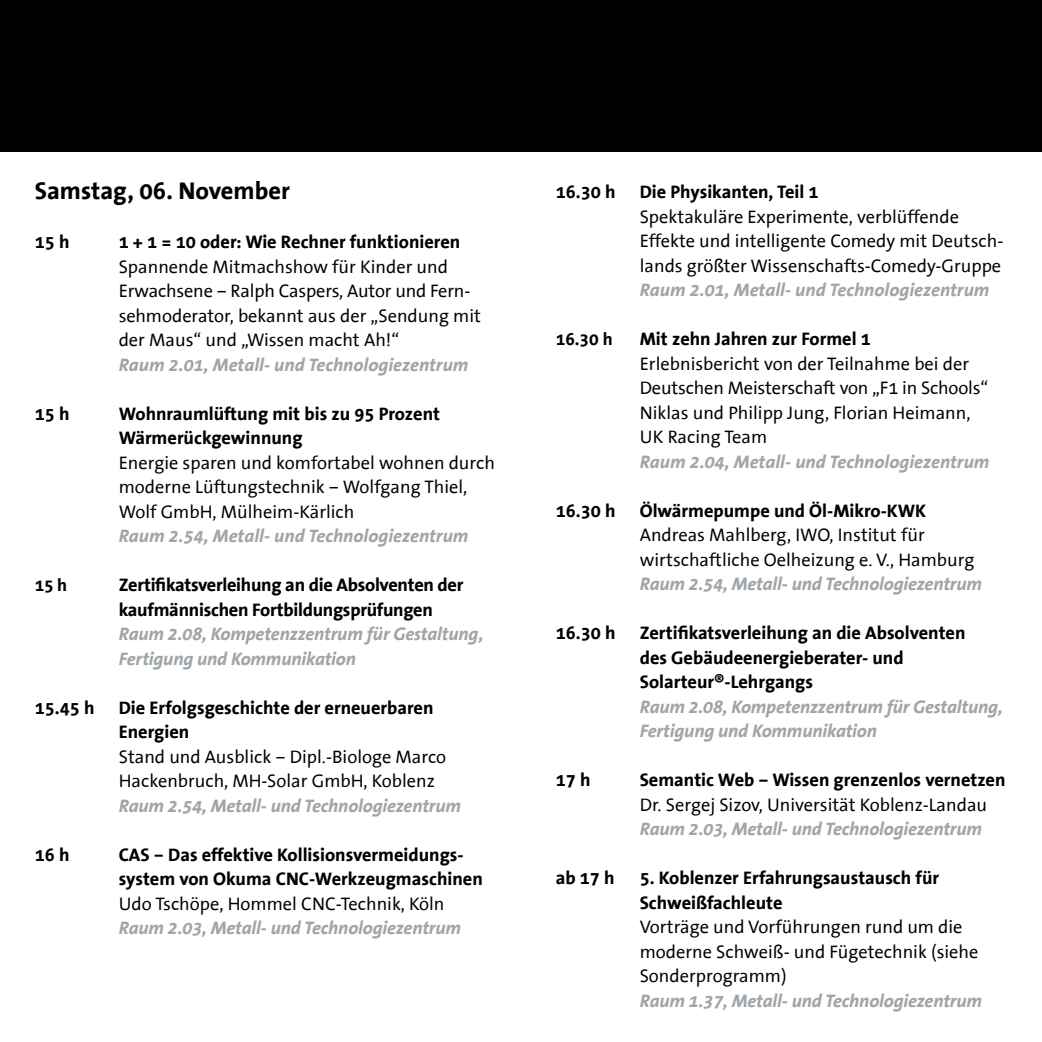
<style>
.page{position:relative;width:1042px;height:1042px;background:#fff}
.page>*{position:absolute;margin:0;border:0;box-sizing:border-box;transform-origin:0 0}
.t1{font:700 24.5px "The Sans Office";color:#000}
.t2{font:18.38px/24.5px "The Sans Office";color:#000}
.t3{font:700 18.38px/24.5px "The Sans Office";color:#000}
.t4{font:italic 700 18.38px/24.5px "The Sans Office";letter-spacing:-.01em;color:#a0a5a9}
.t5{font:700 17.5px "The Sans Office";color:#000}
</style>
<div class="page">
<div style="left:0;top:0;width:1042px;height:152px;background:#000"></div>
<h1 class="t1" style="left:35px;top:178px;width:257px">Samstag, 06. November</h1>
<p class="t3" style="left:35px;top:230px;width:36px">15 h</p>
<p class="t3" style="left:119px;top:230px;width:343px">1 + 1 = 10 oder: Wie Rechner funktionieren</p>
<p class="t2" style="left:119px;top:255px;width:364px">Spannende Mitmachshow für Kinder und Erwachsene – Ralph Caspers, Autor und Fern&shy;sehmoderator, bekannt aus der „Sendung mit der Maus“ und „Wissen macht Ah!“</p>
<p class="t4" style="left:119px;top:353px;width:351px">Raum 2.01, Metall- und Technologiezentrum</p>
<p class="t3" style="left:35px;top:402px;width:36px">15 h</p>
<p class="t3" style="left:119px;top:402px;width:323px">Wohnraumlüftung mit bis zu 95 Prozent<br>Wärmerückgewinnung</p>
<p class="t2" style="left:119px;top:451px;width:378px">Energie sparen und komfortabel wohnen durch moderne Lüftungstechnik – Wolfgang Thiel,<br>Wolf GmbH, Mülheim-Kärlich</p>
<p class="t4" style="left:119px;top:524px;width:351px">Raum 2.54, Metall- und Technologiezentrum</p>
<p class="t5" style="left:35px;top:576px;width:34px">15 h</p>
<p class="t3" style="left:119px;top:573px;width:346px">Zertifikatsverleihung an die Absolventen der kaufmännischen Fortbildungsprüfungen</p>
<p class="t4" style="left:119px;top:622px;width:366px">Raum 2.08, Kompetenzzentrum für Gestaltung,<br>Fertigung und Kommunikation</p>
<p class="t3" style="left:35px;top:696px;width:61px">15.45 h</p>
<p class="t3" style="left:119px;top:696px;width:316px">Die Erfolgsgeschichte der erneuerbaren<br>Energien</p>
<p class="t2" style="left:119px;top:745px;width:329px">Stand und Ausblick – Dipl.-Biologe Marco<br>Hackenbruch, MH-Solar GmbH, Koblenz</p>
<p class="t4" style="left:119px;top:794px;width:344px">Raum 2.54, Metall- und Technologiezentrum</p>
<p class="t3" style="left:35px;top:843px;width:36px">16 h</p>
<p class="t3" style="left:119px;top:843px;width:365px">CAS – Das effektive Kollisionsvermeidungs&shy;system von Okuma CNC-Werkzeugmaschinen</p>
<p class="t2" style="left:119px;top:892px;width:327px">Udo Tschöpe, Hommel CNC-Technik, Köln</p>
<p class="t4" style="left:119px;top:916px;width:344px">Raum 2.03, Metall- und Technologiezentrum</p>
<p class="t3" style="left:556px;top:180px;width:61px">16.30 h</p>
<p class="t3" style="left:640px;top:180px;width:180px">Die Physikanten, Teil 1</p>
<p class="t2" style="left:640px;top:205px;width:365px">Spektakuläre Experimente, verblüffende<br>Effekte und intelligente Comedy mit Deutsch&shy;lands größter Wissenschafts-Comedy-Gruppe</p>
<p class="t4" style="left:640px;top:278px;width:351px">Raum 2.01, Metall- und Technologiezentrum</p>
<p class="t5" style="left:556px;top:330px;width:59px">16.30 h</p>
<p class="t3" style="left:640px;top:327px;width:233px">Mit zehn Jahren zur Formel 1</p>
<p class="t2" style="left:640px;top:352px;width:350px">Erlebnisbericht von der Teilnahme bei der Deutschen Meisterschaft von „F1 in Schools“ Niklas und Philipp Jung, Florian Heimann, UK Racing Team</p>
<p class="t4" style="left:640px;top:450px;width:351px">Raum 2.04, Metall- und Technologiezentrum</p>
<p class="t3" style="left:556px;top:499px;width:61px">16.30 h</p>
<p class="t3" style="left:640px;top:499px;width:288px">Ölwärmepumpe und Öl-Mikro-KWK</p>
<p class="t2" style="left:640px;top:524px;width:336px">Andreas Mahlberg, IWO, Institut für wirtschaftliche Oelheizung e. V., Hamburg</p>
<p class="t4" style="left:640px;top:572px;width:344px">Raum 2.54, Metall- und Technologiezentrum</p>
<p class="t3" style="left:556px;top:621px;width:61px">16.30 h</p>
<p class="t3" style="left:640px;top:621px;width:327px">Zertifikatsverleihung an die Absolventen des Gebäudeenergieberater- und<br>Solarteur®-Lehrgangs</p>
<p class="t4" style="left:640px;top:695px;width:365px">Raum 2.08, Kompetenzzentrum für Gestaltung,<br>Fertigung und Kommunikation</p>
<p class="t3" style="left:556px;top:768px;width:36px">17 h</p>
<p class="t3" style="left:640px;top:768px;width:367px">Semantic Web – Wissen grenzenlos vernetzen</p>
<p class="t2" style="left:640px;top:793px;width:349px">Dr. Sergej Sizov, Universität Koblenz-Landau</p>
<p class="t4" style="left:640px;top:817px;width:344px">Raum 2.03, Metall- und Technologiezentrum</p>
<p class="t3" style="left:556px;top:866px;width:60px">ab 17 h</p>
<p class="t3" style="left:640px;top:866px;width:301px">5. Koblenzer Erfahrungsaustausch für<br>Schweißfachleute</p>
<p class="t2" style="left:640px;top:915px;width:340px">Vorträge und Vorführungen rund um die moderne Schweiß- und Fügetechnik (siehe<br>Sonderprogramm)</p>
<p class="t4" style="left:640px;top:989px;width:344px">Raum 1.37, Metall- und Technologiezentrum</p>
</div>
